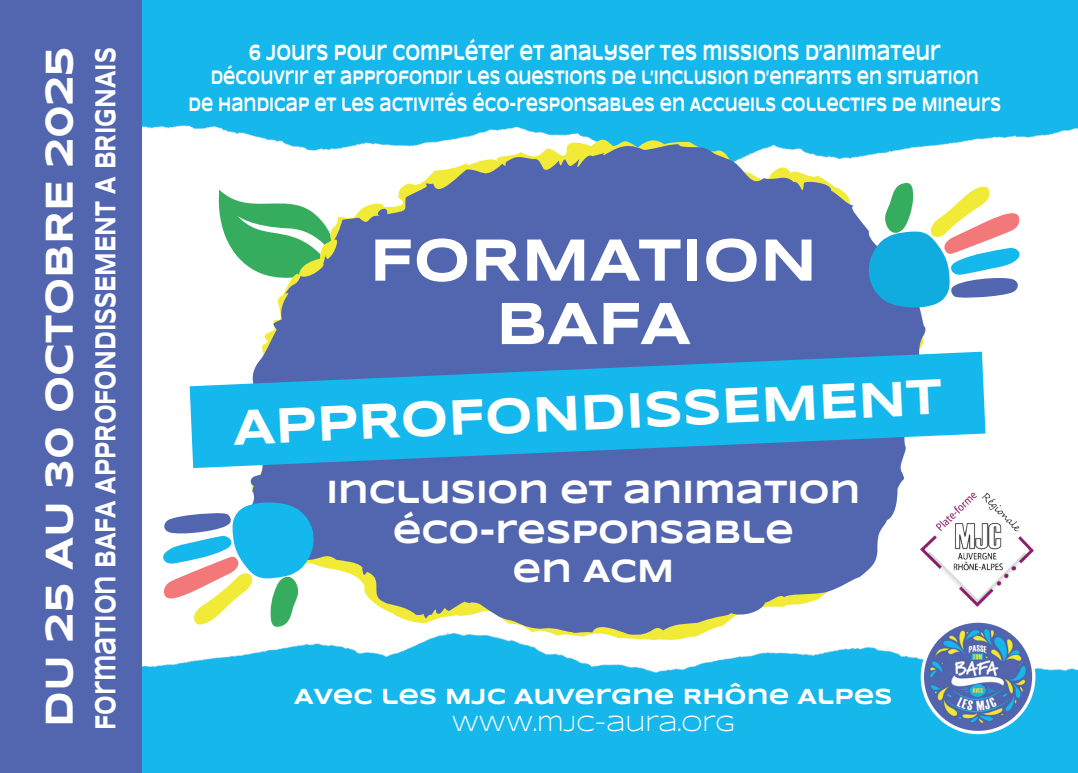
<style>
.page{position:relative;width:1078px;height:773px;background:#fff}
.page>*{position:absolute;margin:0;border:0;box-sizing:border-box;transform-origin:0 0}
.t1{font:700 61.25px/63.5px "Syncopate";color:#fff;text-align:center;scale:.9 1}
.t2{font:700 51.25px "Syncopate";color:#fff;scale:.9 1}
.t3{font:700 40px "Syncopate";color:#fff;scale:.9 1}
.t4{font:700 33px/39.8px "Syncopate";color:#fff;text-align:center;scale:.9 1}
.t5{font:700 29.75px "Syncopate";color:#fff;scale:.64 1}
.t6{font:700 22.5px "Syncopate";color:#fff;scale:.64 1}
.t7{font:700 22.5px "Syncopate";color:#fff;scale:.95 1}
.t8{font:22.5px "Syncopate";color:#fff;scale:.95 1}
.t9{font:700 20px/27px "Syncopate";color:#fff;text-align:center;scale:.64 1}
</style>
<div class="page">
<img style="left:142px;top:0;width:935px;height:772px">
<svg style="left:213px;top:189px;width:30px;height:112px"></svg>
<div style="left:0;top:0;width:142px;height:772px;background:#5265af"></div>
<img style="left:929px;top:483px;width:106px;height:125px">
<svg style="left:246px;top:133px;width:683px;height:509px;fill:#16b7ea"></svg>
<svg style="left:243px;top:140px;width:686px;height:497px;fill:#5265af"></svg>
<svg style="left:190px;top:351px;width:795px;height:117px;background:#30a7de"></svg>
<svg style="left:162px;top:502px;width:152px;height:124px"></svg>
<svg style="left:920px;top:619px;width:115px;height:115px"></svg>
<img style="left:923px;top:622px;width:108px;height:108px;border-radius:54px">
<svg style="left:868px;top:183px;width:152px;height:124px"></svg>
<h3 class="t3" style="left:35px;top:726px;width:757px;rotate:-90deg">DU 25 AU 30 OCTOBRE 2025</h3>
<h3 class="t5" style="left:87px;top:729px;width:1067px;rotate:-90deg">FORMATION BAFA APPROFONDISSEMENT A BRIGNAIS</h3>
<p class="t6" style="left:249px;top:38px;width:1082px">6 JOURS POUR COMPLÉTER ET ANALYSER TES MISSIONS D’ANIMATEUR</p>
<p class="t9" style="left:188px;top:63px;width:1270px">DÉCOUVRIR ET APPROFONDIR LES QUESTIONS DE L’INCLUSION D’ENFANTS EN SITUATION<br>DE HANDICAP ET LES ACTIVITÉS ÉCO-RESPONSABLES EN ACCUEILS COLLECTIFS DE MINEURS</p>
<h1 class="t1" style="left:369px;top:227px;width:499px">FORMATION<br>BAFA</h1>
<h2 class="t2" style="left:231px;top:398px;width:789px;rotate:-3deg">APPROFONDISSEMENT</h2>
<h3 class="t4" style="left:326px;top:471px;width:594px">INCLUSION ET ANIMATION<br>ÉCO-RESPONSABLE<br>EN ACM</h3>
<p class="t7" style="left:294px;top:682px;width:631px">AVEC LES MJC AUVERGNE RHÔNE ALPES</p>
<p class="t8" style="left:452px;top:710px;width:299px">WWW.MJC-AURA.ORG</p>
</div>
